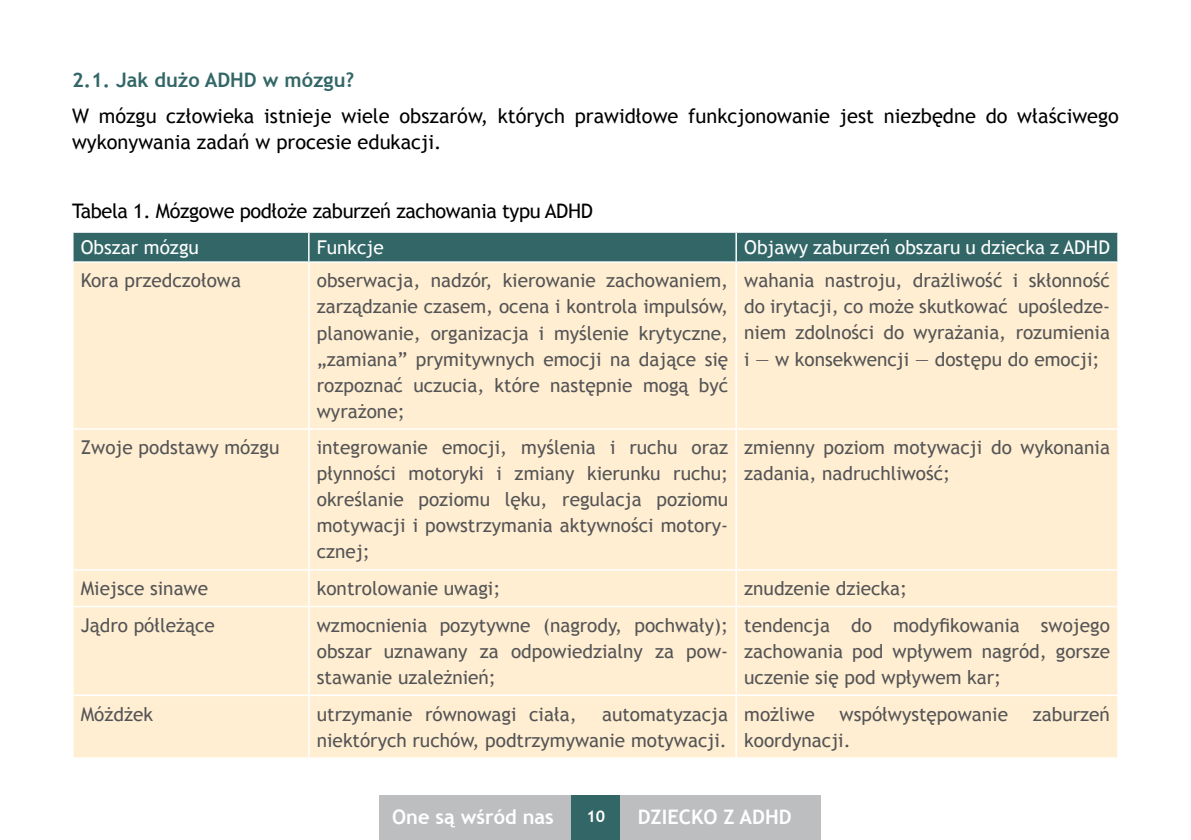
<style>
.page{position:relative;width:1191px;height:840px;background:#fff}
.page>*{position:absolute;margin:0;border:0;box-sizing:border-box;transform-origin:0 0}
.t1{font:20px/26px "Trebuchet MS";color:#000}
.t2{font:20px "Trebuchet MS";letter-spacing:-.02em;color:#000}
.t3{font:700 20px "Trebuchet MS";color:#fff}
.t4{font:700 20px "Trebuchet MS";color:#336767}
.t5{font:19px/26px "Trebuchet MS";color:#545456;text-align:justify}
.t6{font:19px "Trebuchet MS";color:#fff}
.t7{font:700 16px "Trebuchet MS";color:#fff}
</style>
<div class="page">
<div style="left:378px;top:794px;width:442px;height:45px;background:#bcbec0"></div>
<div style="left:571px;top:794px;width:48px;height:45px;background:#336767"></div>
<div style="left:74px;top:263px;width:1043px;height:493px;background:#ffeed1"></div>
<div style="left:73px;top:232px;width:1045px;height:29px;background:#336767"></div>
<hr style="left:308px;top:263px;width:1px;height:165px;background:#fff">
<hr style="left:735px;top:263px;width:2px;height:165px;background:#fff">
<hr style="left:72px;top:428px;width:237px;height:1px;background:#fff">
<hr style="left:309px;top:428px;width:427px;height:1px;background:#fff">
<hr style="left:308px;top:429px;width:1px;height:139px;background:#fff">
<hr style="left:736px;top:428px;width:382px;height:1px;background:#fff">
<hr style="left:735px;top:429px;width:2px;height:139px;background:#fff">
<hr style="left:72px;top:568px;width:237px;height:2px;background:#fff">
<hr style="left:309px;top:568px;width:427px;height:2px;background:#fff">
<hr style="left:308px;top:570px;width:1px;height:35px;background:#fff">
<hr style="left:736px;top:568px;width:382px;height:2px;background:#fff">
<hr style="left:735px;top:570px;width:2px;height:35px;background:#fff">
<hr style="left:72px;top:605px;width:237px;height:2px;background:#fff">
<hr style="left:309px;top:605px;width:427px;height:2px;background:#fff">
<hr style="left:308px;top:607px;width:1px;height:87px;background:#fff">
<hr style="left:736px;top:605px;width:382px;height:2px;background:#fff">
<hr style="left:735px;top:607px;width:2px;height:87px;background:#fff">
<hr style="left:72px;top:694px;width:237px;height:1px;background:#fff">
<hr style="left:309px;top:694px;width:427px;height:1px;background:#fff">
<hr style="left:308px;top:695px;width:1px;height:61px;background:#fff">
<hr style="left:736px;top:694px;width:382px;height:1px;background:#fff">
<hr style="left:735px;top:695px;width:2px;height:61px;background:#fff">
<p class="t4" style="left:72px;top:67px;width:284px">2.1. Jak dużo ADHD w mózgu?</p>
<p class="t1" style="left:72px;top:103px;width:1048px">W mózgu człowieka istnieje wiele obszarów, których prawidłowe funkcjonowanie jest niezbędne do właściwego wykonywania zadań w procesie edukacji.</p>
<p class="t2" style="left:72px;top:199px;width:522px">Tabela 1. Mózgowe podłoże zaburzeń zachowania typu ADHD</p>
<p class="t6" style="left:81px;top:236px;width:120px">Obszar mózgu</p>
<p class="t6" style="left:317px;top:236px;width:69px">Funkcje</p>
<p class="t6" style="left:744px;top:236px;width:367px">Objawy zaburzeń obszaru u dziecka z ADHD</p>
<p class="t5" style="left:81px;top:268px;width:162px">Kora przedczołowa</p>
<p class="t5" style="left:317px;top:268px;width:413px">obserwacja, nadzór, kierowanie zachowaniem, zarządzanie czasem, ocena i kontrola impulsów, planowanie, organizacja i myślenie krytyczne, „zamiana” prymitywnych emocji na dające się rozpoznać uczucia, które następnie mogą być wyrażone;</p>
<p class="t5" style="left:744px;top:268px;width:367px">wahania nastroju, drażliwość i skłonność do irytacji, co może skutkować upośledze&shy;niem zdolności do wyrażania, rozumienia i — w konsekwencji ― dostępu do emocji;</p>
<p class="t5" style="left:81px;top:434px;width:200px">Zwoje podstawy mózgu</p>
<p class="t5" style="left:317px;top:434px;width:413px">integrowanie emocji, myślenia i ruchu oraz płynności motoryki i zmiany kierunku ruchu; określanie poziomu lęku, regulacja poziomu motywacji i powstrzymania aktywności motory&shy;cznej;</p>
<p class="t5" style="left:744px;top:434px;width:367px">zmienny poziom motywacji do wykonania zadania, nadruchliwość;</p>
<p class="t5" style="left:81px;top:575px;width:129px">Miejsce sinawe</p>
<p class="t5" style="left:317px;top:575px;width:185px">kontrolowanie uwagi;</p>
<p class="t5" style="left:744px;top:575px;width:164px">znudzenie dziecka;</p>
<p class="t5" style="left:81px;top:612px;width:136px">Jądro półleżące</p>
<p class="t5" style="left:317px;top:612px;width:413px">wzmocnienia pozytywne (nagrody, pochwały); obszar uznawany za odpowiedzialny za pow&shy;stawanie uzależnień;</p>
<p class="t5" style="left:744px;top:612px;width:367px">tendencja do modyfikowania swojego zachowania pod wpływem nagród, gorsze uczenie się pod wpływem kar;</p>
<p class="t5" style="left:81px;top:700px;width:74px">Móżdżek</p>
<p class="t5" style="left:317px;top:700px;width:261px">utrzymanie równowagi ciała,</p>
<p class="t5" style="left:317px;top:700px;width:413px;text-align:right">automatyzacja<br>niektórych ruchów, podtrzymywanie motywacji.</p>
<p class="t5" style="left:744px;top:700px;width:72px">możliwe</p>
<p class="t5" style="left:839px;top:700px;width:170px">współwystępowanie</p>
<p class="t5" style="left:1033px;top:700px;width:79px">zaburzeń</p>
<p class="t5" style="left:744px;top:726px;width:108px">koordynacji.</p>
<p class="t3" style="left:392px;top:804px;width:163px">One są wśród nas</p>
<p class="t7" style="left:586px;top:805px;width:20px">10</p>
<p class="t3" style="left:638px;top:804px;width:155px">DziecKO z ADHD</p>
</div>
